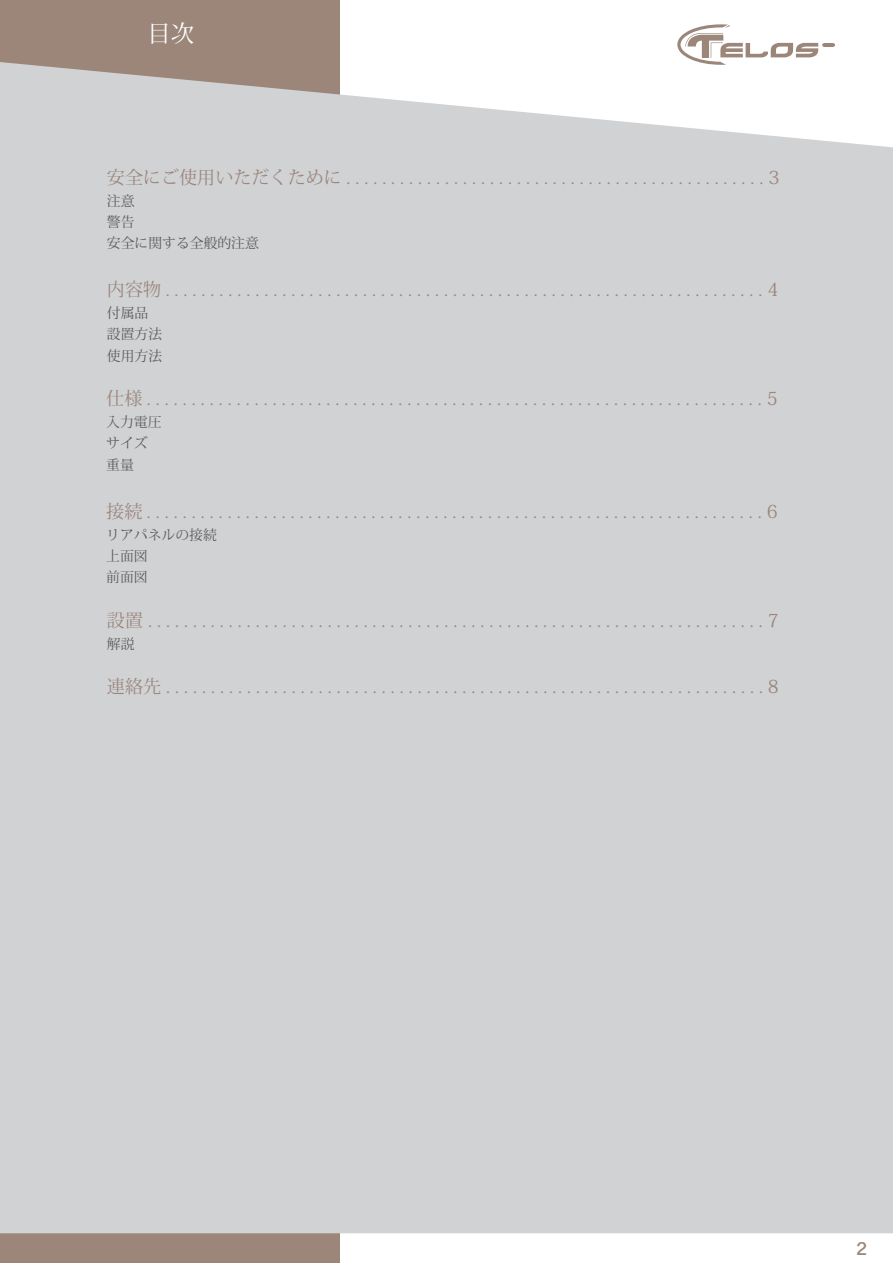
<style>
.page{position:relative;width:893px;height:1263px;background:#fff}
.page>*{position:absolute;margin:0;border:0;box-sizing:border-box;transform-origin:0 0}
.t1{font:23.4px "Koz Min Pr 6 N";color:#fff}
.t2{font:18px "Koz Min Pr 6 N";color:#9a867c}
.t3{font:700 18px "Kannada Sangam MN";color:#9b8679}
.t4{font:13.8px/21.3px "Koz Min Pr 6 N";color:#57585a}
</style>
<div class="page">
<div style="left:0;top:0;width:339px;height:1263px;background:#9b8679"></div>
<div style="left:0;top:62px;width:893px;height:1171px;background:#d1d2d4"></div>
<svg style="left:677px;top:24px;width:158px;height:41px"></svg>
<p class="t1" style="left:147px;top:20px;width:48px">目次</p>
<p class="t2" style="left:107px;top:167px;width:674px">安全にご使用いただくために 3...............................................</p>
<p class="t4" style="left:107px;top:190px;width:154px">注意<br>警告<br>安全に関する全般的注意</p>
<p class="t2" style="left:107px;top:280px;width:673px">内容物 4...................................................................</p>
<p class="t4" style="left:107px;top:303px;width:57px">付属品設置方法使用方法</p>
<p class="t2" style="left:106px;top:388px;width:673px">仕様 5.....................................................................</p>
<p class="t4" style="left:106px;top:412px;width:57px">入力電圧サイズ重量</p>
<p class="t2" style="left:106px;top:501px;width:673px">接続 6.....................................................................</p>
<p class="t4" style="left:106px;top:524px;width:112px">リアパネルの接続上面図<br>前面図</p>
<p class="t2" style="left:107px;top:610px;width:673px">設置 7.....................................................................</p>
<p class="t4" style="left:107px;top:633px;width:29px">解説</p>
<p class="t2" style="left:107px;top:676px;width:674px">連絡先 8...................................................................</p>
<p class="t3" style="left:856px;top:1238px;width:12px">2</p>
</div>
